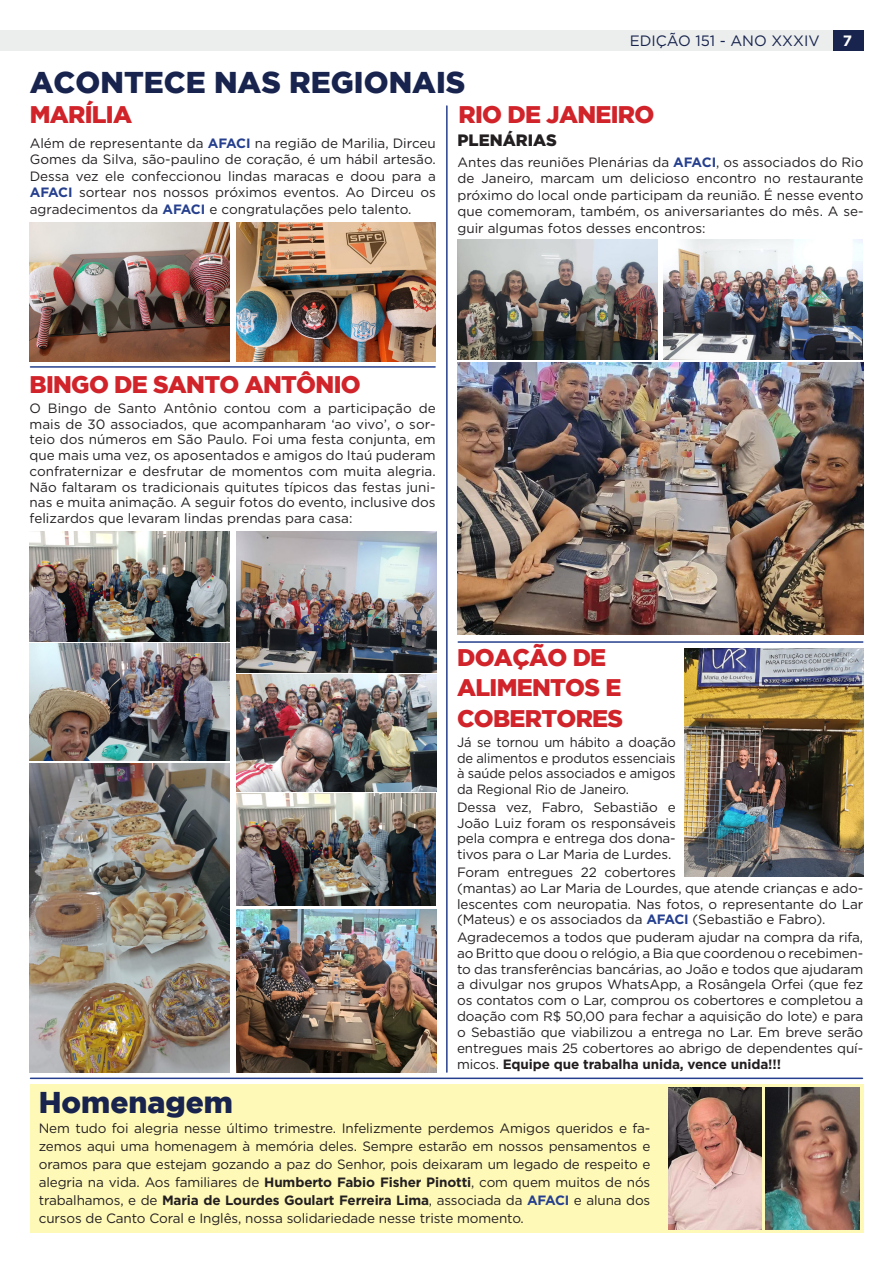
<style>
.page{position:relative;width:893px;height:1263px;background:#fff}
.page>*{position:absolute;margin:0;border:0;box-sizing:border-box;transform-origin:0 0}
.Título_1{font:900 30px "Gotham";color:#18244e}
.Subtítulo-Regional{font:900 24px "Gotham";letter-spacing:-.03em;color:#d1232a}
.Texto-11-13_5{font:900 16.5px "Gotham";color:#231f20}
.t1{font:15px "Gotham";color:#18244e}
.t2{font:700 15px "Gotham";color:#fff}
.Texto-11-13_5-2{font:13.5px/15.8px "Gotham";letter-spacing:-.01em;color:#231f20;text-align:justify}
.Texto-11-13_5-3{font:13.5px/15.8px "Gotham";letter-spacing:-.01em;color:#231f20;text-align:justify;scale:.96 1}
.s1{font-weight:700;color:#253f8e}
.s2{font-weight:700}
</style>
<div class="page">
<div style="left:832px;top:30px;width:31px;height:20px;background:#18244e"></div>
<div style="left:0;top:30px;width:832px;height:20px;background:#ebeeed"></div>
<div style="left:30px;top:1084px;width:833px;height:149px;background:#fff9b8"></div>
<hr style="left:31px;top:366px;width:404px;height:2px;background:#253f8e">
<hr style="left:31px;top:1077px;width:831px;height:2px;background:#253f8e">
<img style="left:668px;top:1088px;width:94px;height:141px">
<img style="left:766px;top:1088px;width:93px;height:141px">
<img style="left:30px;top:222px;width:200px;height:140px">
<img style="left:236px;top:222px;width:200px;height:140px">
<img style="left:663px;top:240px;width:200px;height:119px">
<img style="left:457px;top:362px;width:406px;height:273px">
<img style="left:457px;top:240px;width:200px;height:119px">
<hr style="left:458px;top:641px;width:405px;height:2px;background:#253f8e">
<hr style="left:446px;top:106px;width:2px;height:966px;background:#253f8e">
<img style="left:236px;top:531px;width:200px;height:260px">
<img style="left:30px;top:644px;width:199px;height:116px">
<img style="left:236px;top:909px;width:200px;height:164px">
<img style="left:236px;top:793px;width:200px;height:113px">
<img style="left:30px;top:531px;width:199px;height:110px">
<img style="left:30px;top:764px;width:199px;height:309px">
<img style="left:684px;top:648px;width:179px;height:229px">
<p class="Título_1" style="left:30px;top:65px;width:437px">ACONTECE NAS REGIONAIS</p>
<p class="t1" style="left:630px;top:31px;width:191px">EDIÇÃO 151 - ANO XXXIV</p>
<p class="t2" style="left:843px;top:31px;width:11px">7</p>
<p class="Subtítulo-Regional" style="left:30px;top:100px;width:104px">MARÍLIA</p>
<p class="Texto-11-13_5-2" style="left:30px;top:134px;width:408px;line-height:16.5px">Além de representante da <span class="s1">AFACI</span> na região de Marilia, Dirceu Gomes da Silva, são-paulino de coração, é um hábil artesão.<br>Dessa vez ele confeccionou lindas maracas e doou para a <span class="s1">AFACI</span> sortear nos nossos próximos eventos. Ao Dirceu os agradecimentos da <span class="s1">AFACI</span> e congratulações pelo talento.</p>
<p class="Subtítulo-Regional" style="left:459px;top:100px;width:197px">RIO DE JANEIRO</p>
<p class="Texto-11-13_5" style="left:457px;top:130px;width:101px">PLENÁRIAS</p>
<p class="Texto-11-13_5-2" style="left:457px;top:153px;width:408px;line-height:16.5px">Antes das reuniões Plenárias da <span class="s1">AFACI</span>, os associados do Rio de Janeiro, marcam um delicioso encontro no restaurante próximo do local onde participam da reunião. É nesse evento que comemoram, também, os aniversariantes do mês. A se&shy;guir algumas fotos desses encontros:</p>
<p class="Subtítulo-Regional" style="left:30px;top:371px;width:333px">BINGO DE SANTO ANTÔNIO</p>
<p class="Texto-11-13_5-2" style="left:30px;top:400px;width:408px">O Bingo de Santo Antônio contou com a participação de mais de 30 associados, que acompanharam ‘ao vivo’, o sor&shy;teio dos números em São Paulo. Foi uma festa conjunta, em que mais uma vez, os aposentados e amigos do Itaú puderam confraternizar e desfrutar de momentos com muita alegria.<br>Não faltaram os tradicionais quitutes típicos das festas juni&shy;nas e muita animação. A seguir fotos do evento, inclusive dos felizardos que levaram lindas prendas para casa:</p>
<p class="Título_1" style="left:39px;top:1085px;width:196px">Homenagem</p>
<p class="Subtítulo-Regional" style="left:457px;top:643px;width:151px">DOAÇÃO DE</p>
<p class="Subtítulo-Regional" style="left:457px;top:674px;width:166px">ALIMENTOS E</p>
<p class="Subtítulo-Regional" style="left:457px;top:704px;width:168px">COBERTORES</p>
<p class="Texto-11-13_5-3" style="left:457px;top:734px;width:229px">Já se tornou um hábito a doação de alimentos e produtos essenciais à saúde pelos associados e amigos da Regional Rio de Janeiro.</p>
<p class="Texto-11-13_5-2" style="left:457px;top:799px;width:220px">Dessa vez, Fabro, Sebastião e João Luiz foram os responsáveis pela compra e entrega dos dona&shy;tivos para o Lar Maria de Lurdes.</p>
<p class="Texto-11-13_5-2" style="left:457px;top:864px;width:408px;text-align:left">Foram entregues 22 cobertores<br>(mantas) ao Lar Maria de Lourdes, que atende crianças e ado&shy;lescentes com neuropatia. Nas fotos, o representante do Lar (Mateus) e os associados da <span class="s1">AFACI</span> (Sebastião e Fabro).</p>
<p class="Texto-11-13_5-2" style="left:457px;top:929px;width:408px">Agradecemos a todos que puderam ajudar na compra da rifa, ao Britto que doou o relógio, a Bia que coordenou o recebimen&shy;to das transferências bancárias, ao João e todos que ajudaram a divulgar nos grupos WhatsApp, a Rosângela Orfei (que fez os contatos com o Lar, comprou os cobertores e completou a doação com R$ 50,00 para fechar a aquisição do lote) e para o Sebastião que viabilizou a entrega no Lar. Em breve serão entregues mais 25 cobertores ao abrigo de dependentes quí&shy;micos. <span class="s2">Equipe que trabalha unida, vence unida!!!</span></p>
<p class="Texto-11-13_5-2" style="left:39px;top:1119px;width:613px;line-height:18px">Nem tudo foi alegria nesse último trimestre. Infelizmente perdemos Amigos queridos e fa&shy;zemos aqui uma homenagem à memória deles. Sempre estarão em nossos pensamentos e oramos para que estejam gozando a paz do Senhor, pois deixaram um legado de respeito e alegria na vida. Aos familiares de <span class="s2">Humberto Fabio Fisher Pinotti</span>, com quem muitos de nós trabalhamos, e de <span class="s2">Maria de Lourdes Goulart Ferreira Lima</span>, associada da <span class="s1">AFACI</span> e aluna dos cursos de Canto Coral e Inglês, nossa solidariedade nesse triste momento.</p>
</div>
